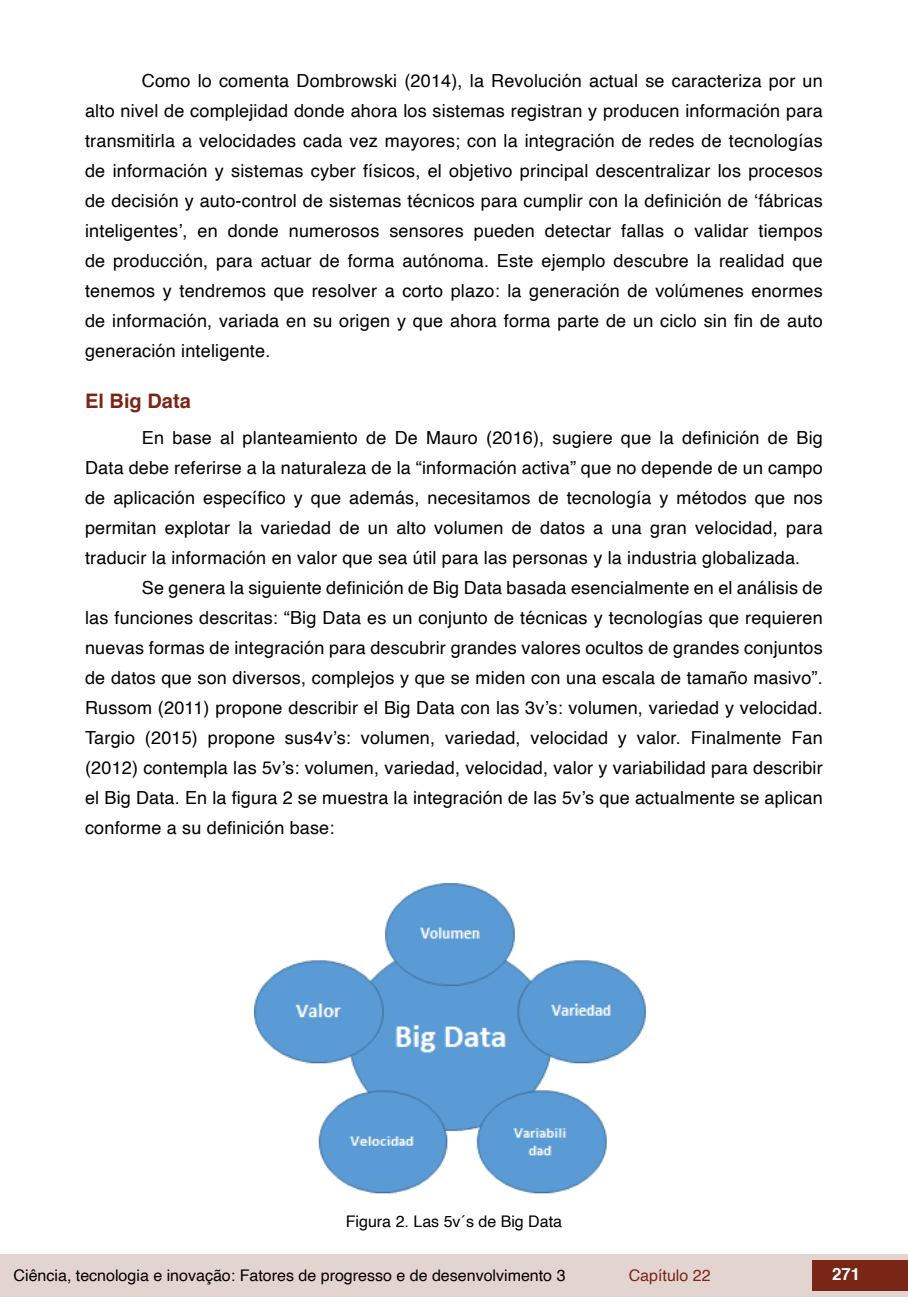
<style>
.page{position:relative;width:908px;height:1304px;background:#fff}
.page>*{position:absolute;margin:0;border:0;box-sizing:border-box;transform-origin:0 0}
.t1{font:700 20px "Helvetica";color:#7a2616}
.t2{font:18px/30px "Helvetica";letter-spacing:.01em;color:#000;text-align:justify}
.t3{font:700 16.8px "Helvetica";color:#fff}
.t4{font:16px "Helvetica";color:#000}
.t5{font:16px "Helvetica";color:#7a2616}
</style>
<div class="page">
<div style="left:0;top:1254px;width:906px;height:43px;background:#e4d4d0"></div>
<div style="left:812px;top:1261px;width:95px;height:30px;background:#7a2616"></div>
<img style="left:254px;top:884px;width:392px;height:310px">
<p class="t2" style="left:85px;top:66px;width:738px;text-indent:57px">Como lo comenta Dombrowski (2014), la Revolución actual se caracteriza por un alto nivel de complejidad donde ahora los sistemas registran y producen información para transmitirla a velocidades cada vez mayores; con la integración de redes de tecnologías de información y sistemas cyber físicos, el objetivo principal descentralizar los procesos de decisión y auto-control de sistemas técnicos para cumplir con la definición de ‘fábricas inteligentes’, en donde numerosos sensores pueden detectar fallas o validar tiempos de producción, para actuar de forma autónoma. Este ejemplo descubre la realidad que tenemos y tendremos que resolver a corto plazo: la generación de volúmenes enormes de información, variada en su origen y que ahora forma parte de un ciclo sin fin de auto generación inteligente.</p>
<p class="t1" style="left:85px;top:385px;width:107px">El Big Data</p>
<p class="t2" style="left:85px;top:423px;width:739px;text-indent:57px">En base al planteamiento de De Mauro (2016), sugiere que la definición de Big Data debe referirse a la naturaleza de la “información activa” que no depende de un campo de aplicación específico y que además, necesitamos de tecnología y métodos que nos permitan explotar la variedad de un alto volumen de datos a una gran velocidad, para traducir la información en valor que sea útil para las personas y la industria globalizada.</p>
<p class="t2" style="left:85px;top:573px;width:738px;text-indent:57px">Se genera la siguiente definición de Big Data basada esencialmente en el análisis de las funciones descritas: “Big Data es un conjunto de técnicas y tecnologías que requieren nuevas formas de integración para descubrir grandes valores ocultos de grandes conjuntos de datos que son diversos, complejos y que se miden con una escala de tamaño masivo”.<br>Russom (2011) propone describir el Big Data con las 3v’s: volumen, variedad y velocidad.<br>Targio (2015) propone sus4v’s: volumen, variedad, velocidad y valor. Finalmente Fan (2012) contempla las 5v’s: volumen, variedad, velocidad, valor y variabilidad para describir el Big Data. En la figura 2 se muestra la integración de las 5v’s que actualmente se aplican conforme a su definición base:</p>
<p class="t4" style="left:345px;top:1209px;width:218px">Figura 2. Las 5v´s de Big Data</p>
<p class="t4" style="left:14px;top:1263px;width:553px">Ciência, tecnologia e inovação: Fatores de progresso e de desenvolvimento 3</p>
<p class="t5" style="left:628px;top:1263px;width:83px">Capítulo 22</p>
<p class="t3" style="left:831px;top:1261px;width:30px">271</p>
</div>
